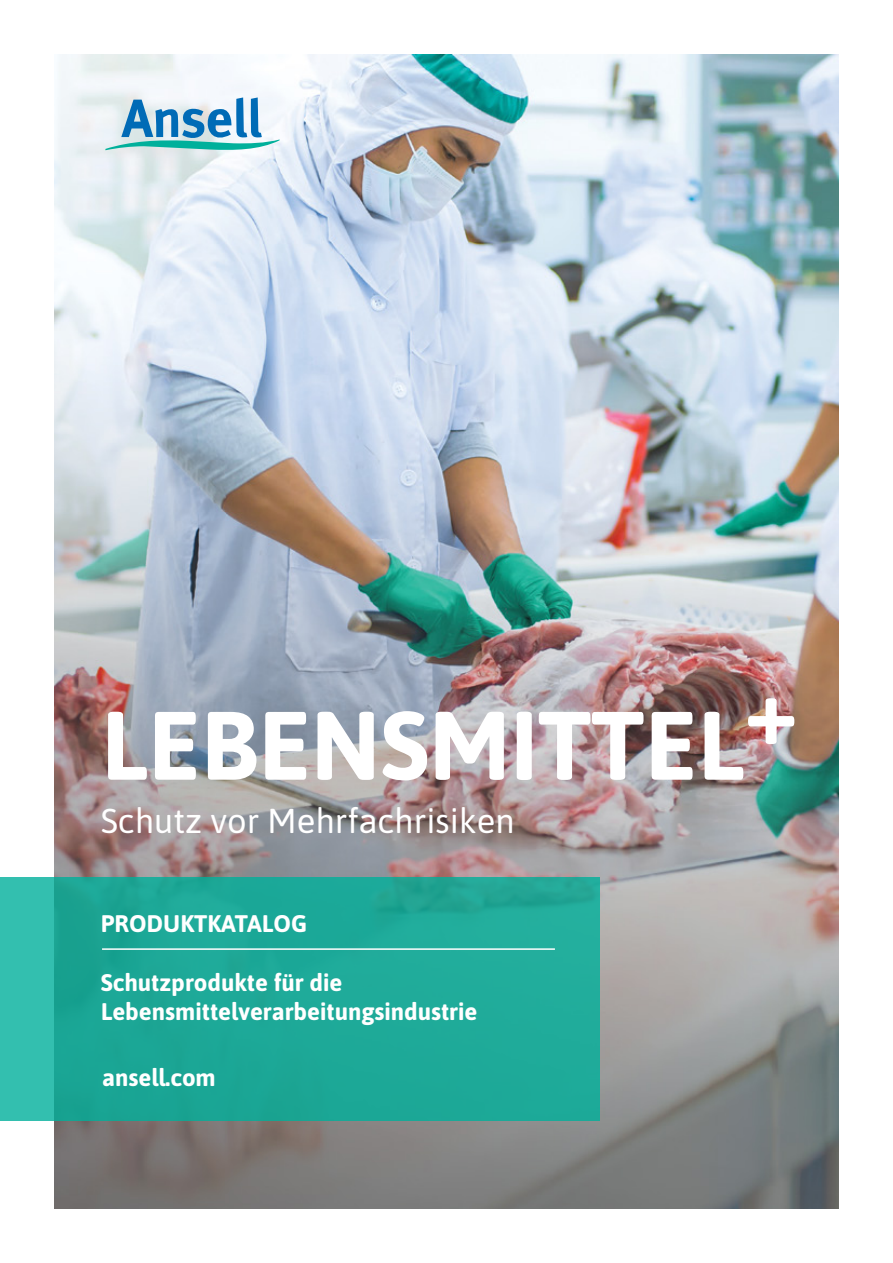
<style>
.page{position:relative;width:893px;height:1263px;background:#fff}
.page>*{position:absolute;margin:0;border:0;box-sizing:border-box;transform-origin:0 0}
.t1{font:700 96.9px "Asap";color:#fff}
.t2{font:34.5px "Asap";color:#fff}
.t3{font:700 24px/28.8px "Asap";color:#fff}
</style>
<div class="page">
<img style="left:54px;top:54px;width:785px;height:1155px">
<svg style="left:0;top:877px;width:600px;height:243px;background:#1faa99"></svg>
<hr style="left:102px;top:948px;width:453px;height:2px;background:#fff">
<svg style="left:105px;top:97px;width:175px;height:53px"></svg>
<h1 class="t1" style="left:101px;top:677px;width:699px">LEBENSMITTEL+</h1>
<h2 class="t2" style="left:101px;top:797px;width:415px">Schutz vor Mehrfachrisiken</h2>
<p class="t3" style="left:101px;top:908px;width:208px">PRODUKTKATALOG</p>
<p class="t3" style="left:101px;top:967px;width:378px">Schutzprodukte für die<br>Lebensmittelverarbeitungsindustrie</p>
<p class="t3" style="left:102px;top:1061px;width:115px">ansell.com</p>
</div>
